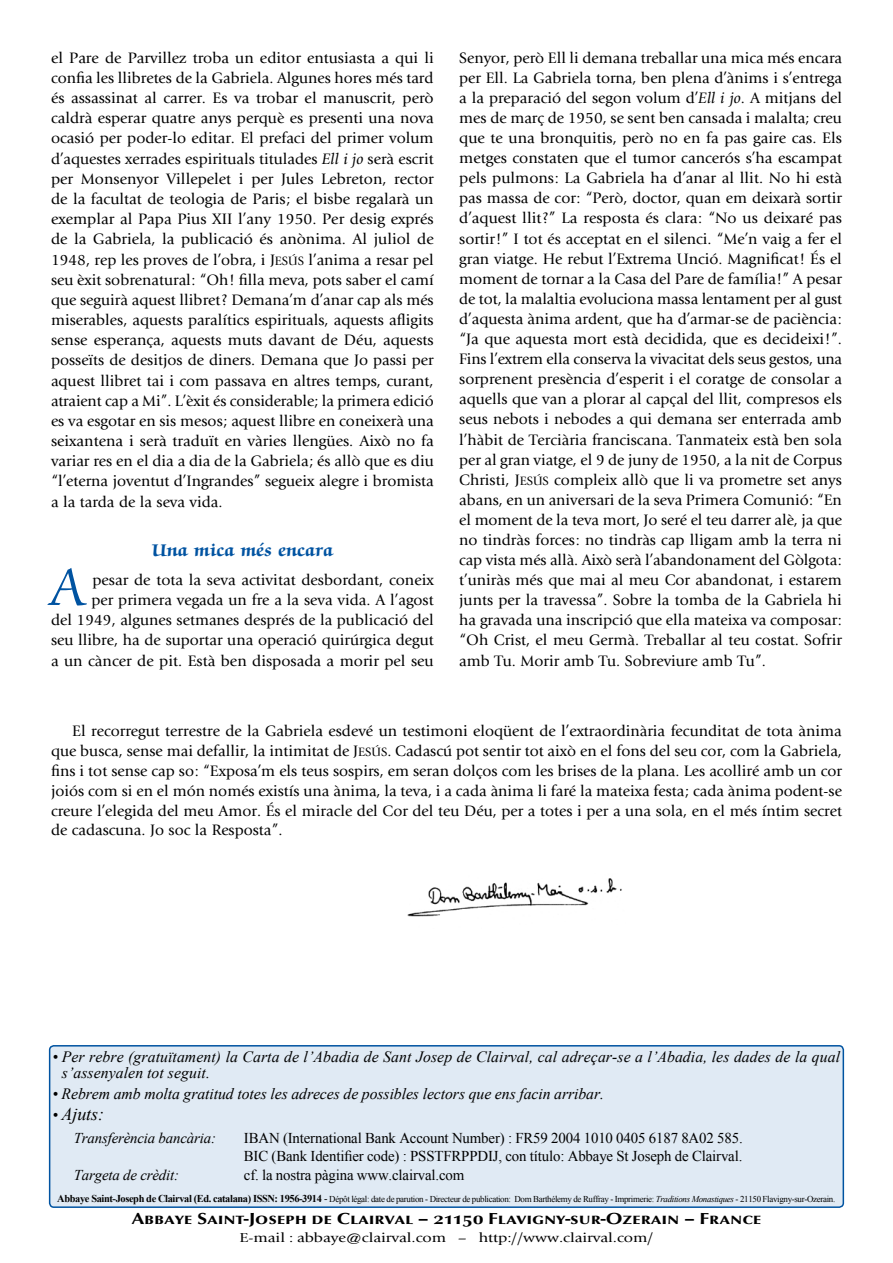
<style>
.page{position:relative;width:893px;height:1263px;background:#fff}
.page>*{position:absolute;margin:0;border:0;box-sizing:border-box;transform-origin:0 0}
.t1{font:60.9px "Zapf Chancery Std";color:#0053a1;scale:.91 1}
.t2{font:700 19.5px "Zapf Chancery Std";letter-spacing:.015em;color:#0053a1}
.t3{font:italic 18px "Times New Roman";letter-spacing:-.005em;color:#000}
.t4{font:700 16.5px "Opus Sm Caps";letter-spacing:-.005em;color:#000;scale:1.2 1}
.t5{font:15.75px/20.1px "Giovanni";color:#000;text-align:justify}
.t6{font:italic 15.75px/16.5px "Times New Roman";letter-spacing:.005em;color:#000}
.t7{font:15px/18.6px "Times New Roman";letter-spacing:-.01em;color:#000}
.t8{font:italic 15px "Times New Roman";letter-spacing:-.01em;color:#000}
.t9{font:13.5px "Giovanni";letter-spacing:-.005em;color:#000;scale:1.2 1}
.t10{font:9px "Times New Roman";letter-spacing:-.035em;color:#000}
.s1{font-style:italic}
.s2{font-family:"Giovanni Book SC800"}
.s3{font-family:"Giovanni Book SC800";font-size:12.6px}
.s4{font-size:15.75px}
.s5{font-weight:700;font-size:10.5px}
.s6{font-size:10.5px}
</style>
<div class="page">
<img style="left:407px;top:878px;width:215px;height:39px">
<div style="left:50px;top:1046px;width:793px;height:161px;background:#e0eaf4;border-radius:4px"></div>
<div style="left:49px;top:1045px;width:795px;height:163px;border:2px solid #0053a1;border-radius:4px"></div>
<p class="t5" style="left:51px;top:48px;width:384px">el Pare de Parvillez troba un editor entusiasta a qui li confia les llibretes de la Gabriela. Algunes hores més tard és assassinat al carrer. Es va trobar el manuscrit, però caldrà esperar quatre anys perquè es presenti una nova ocasió per poder-lo editar. El prefaci del primer volum d’aquestes xerrades espirituals titulades <span class="s1">Ell i jo</span> serà escrit per Monsenyor Villepelet i per Jules Lebreton, rector de la facultat de teologia de Paris; el bisbe regalarà un exemplar al Papa Pius XII l’any 1950. Per desig exprés de la Gabriela, la publicació és anònima. Al juliol de 1948, rep les proves de l’obra, i <span class="s2">J</span><span class="s3">ESÚS</span> l’anima a resar pel seu èxit sobrenatural: “Oh! filla meva, pots saber el camí que seguirà aquest llibret? Demana’m d’anar cap als més miserables, aquests paralítics espirituals, aquests afligits sense esperança, aquests muts davant de Déu, aquests posseïts de desitjos de diners. Demana que Jo passi per aquest llibret tai i com passava en altres temps, curant, atraient cap a Mi”. L’èxit és considerable; la primera edició es va esgotar en sis mesos; aquest llibre en coneixerà una seixantena i serà traduït en vàries llengües. Això no fa variar res en el dia a dia de la Gabriela; és allò que es diu “l’eterna joventut d’Ingrandes” segueix alegre i bromista a la tarda de la seva vida.</p>
<p class="t2" style="left:152px;top:540px;width:183px">Una mica més encara</p>
<h1 class="t1" style="left:51px;top:555px;width:39px">A</h1>
<p class="t5" style="left:51px;top:570px;width:384px;text-align:right">pesar de tota la seva activitat desbordant, coneix<br>per primera vegada un fre a la seva vida. A l’agost<br>del 1949, algunes setmanes després de la publicació del seu llibre, ha de suportar una operació quirúrgica degut a un càncer de pit. Està ben disposada a morir pel seu</p>
<p class="t5" style="left:459px;top:48px;width:384px">Senyor, però Ell li demana treballar una mica més encara per Ell. La Gabriela torna, ben plena d’ànims i s’entrega a la preparació del segon volum d’<span class="s1">Ell i jo</span>. A mitjans del mes de març de 1950, se sent ben cansada i malalta; creu que te una bronquitis, però no en fa pas gaire cas. Els metges constaten que el tumor cancerós s’ha escampat pels pulmons: La Gabriela ha d’anar al llit. No hi està pas massa de cor: “Però, doctor, quan em deixarà sortir d’aquest llit?” La resposta és clara: “No us deixaré pas sortir!” I tot és acceptat en el silenci. “Me’n vaig a fer el gran viatge. He rebut l’Extrema Unció. Magnificat! És el moment de tornar a la Casa del Pare de família!” A pesar de tot, la malaltia evoluciona massa lentament per al gust d’aquesta ànima ardent, que ha d’armar-se de paciència: “Ja que aquesta mort està decidida, que es decideixi!”.<br>Fins l’extrem ella conserva la vivacitat dels seus gestos, una sorprenent presència d’esperit i el coratge de consolar a aquells que van a plorar al capçal del llit, compresos els seus nebots i nebodes a qui demana ser enterrada amb l’hàbit de Terciària franciscana. Tanmateix està ben sola per al gran viatge, el 9 de juny de 1950, a la nit de Corpus Christi, <span class="s2">J</span><span class="s3">ESÚS</span> compleix allò que li va prometre set anys abans, en un aniversari de la seva Primera Comunió: “En el moment de la teva mort, Jo seré el teu darrer alè, ja que no tindràs forces: no tindràs cap lligam amb la terra ni cap vista més allà. Això serà l’abandonament del Gòlgota: t’uniràs més que mai al meu Cor abandonat, i estarem junts per la travessa”. Sobre la tomba de la Gabriela hi ha gravada una inscripció que ella mateixa va composar: “Oh Crist, el meu Germà. Treballar al teu costat. Sofrir amb Tu. Morir amb Tu. Sobreviure amb Tu”.</p>
<p class="t5" style="left:51px;top:721px;width:792px;text-indent:21px">El recorregut terrestre de la Gabriela esdevé un testimoni eloqüent de l’extraordinària fecunditat de tota ànima que busca, sense mai defallir, la intimitat de <span class="s2">J</span><span class="s3">ESÚS</span>. Cadascú pot sentir tot això en el fons del seu cor, com la Gabriela, fins i tot sense cap so: “Exposa’m els teus sospirs, em seran dolços com les brises de la plana. Les acolliré amb un cor joiós com si en el món només existís una ànima, la teva, i a cada ànima li faré la mateixa festa; cada ànima podent-se creure l’elegida del meu Amor. És el miracle del Cor del teu Déu, per a totes i per a una sola, en el més íntim secret de cadascuna. Jo soc la Resposta”.</p>
<p class="t6" style="left:62px;top:1048px;width:780px;text-indent:-9px">• Per rebre (gratuïtament) la Carta de l’Abadia de Sant Josep de Clairval, cal adreçar-se a l’Abadia, les dades de la qual s’assenyalen tot seguit.</p>
<p class="t6" style="left:53px;top:1085px;width:553px">• Rebrem amb molta gratitud totes les adreces de possibles lectors que ens facin arribar.</p>
<p class="t3" style="left:53px;top:1101px;width:53px"><span class="s4">•</span> Ajuts:</p>
<p class="t8" style="left:74px;top:1127px;width:144px">Transferència bancària:</p>
<p class="t7" style="left:244px;top:1128px;width:500px">IBAN (International Bank Account Number) : FR59 2004 1010 0405 6187 8A02 585.<br>BIC (Bank Identifier code) : PSSTFRPPDIJ, con título: Abbaye St Joseph de Clairval.</p>
<p class="t8" style="left:74px;top:1165px;width:107px">Targeta de crèdit:</p>
<p class="t7" style="left:244px;top:1165px;width:222px">cf. la nostra pàgina www.clairval.com</p>
<p class="t10" style="left:57px;top:1193px;width:779px"><span class="s5">Abbaye Saint-Joseph de Clairval (Ed. catalana) ISSN: 1956-3914</span> <span class="s6">-</span> Dépôt légal: date de parution - Directeur de publication: Dom Barthélemy de Ruffray - Imprimerie: <span class="s1">Traditions Monastiques</span> - 21150 Flavigny-sur-Ozerain.</p>
<p class="t4" style="left:131px;top:1209px;width:527px">Abbaye Saint-Joseph de Clairval – 21150 Flavigny-sur-Ozerain – France</p>
<p class="t9" style="left:240px;top:1229px;width:346px">E-mail : abbaye@clairval.com – http://www.clairval.com/</p>
</div>
